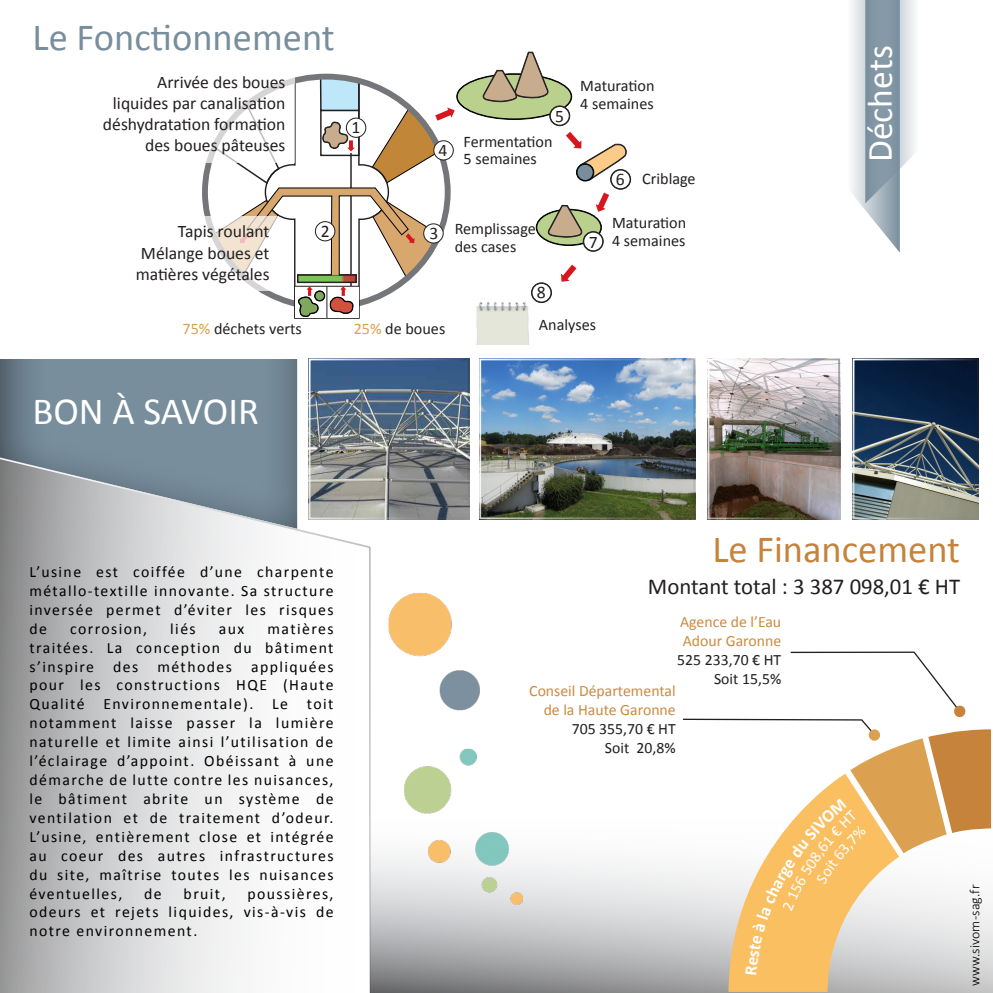
<style>
.page{position:relative;width:993px;height:993px;background:#fff}
.page>*{position:absolute;margin:0;border:0;box-sizing:border-box;transform-origin:0 0}
.t1{font:38.5px "Calibri";color:#788e9d}
.t2{font:38.5px "Calibri";color:#c5833c}
.t3{font:38.5px "Calibri";color:#fff}
.t4{font:35.52px "Calibri";color:#fff}
.t5{font:22.75px "Calibri";color:#231f20}
.t6{font:17.68px "Calibri";color:#231f20}
.t7{font:16.1px "Calibri";color:#231f20}
.t8{font:15.75px/18.9px "Calibri";letter-spacing:.09em;color:#000;text-align:justify}
.t9{font:15.75px/18.9px "Calibri";color:#cc8a3f}
.t10{font:15.75px "Calibri";color:#231f20}
.t11{font:300 14px "Calibri";letter-spacing:.01em;color:#000}
.s1{color:#dca150}
</style>
<div class="page">
<div style="left:0;top:0;width:298px;height:529px;background:#231f20;opacity:.75"></div>
<div style="left:0;top:0;width:736px;height:358px;background:#fff"></div>
<svg style="left:371px;top:809px;width:621px;height:183px"></svg>
<svg style="left:0;top:452px;width:371px;height:540px"></svg>
<img style="left:339px;top:575px;width:212px;height:350px">
<svg style="left:851px;top:0;width:64px;height:252px"></svg>
<img style="left:311px;top:361px;width:155px;height:155px">
<div style="left:308px;top:358px;width:161px;height:161px;border:2px solid #fff"></div>
<div style="left:536px;top:209px;width:65px;height:36px;background:#bad18e;border-radius:50%"></div>
<div style="left:536px;top:209px;width:65px;height:36px;border:1px solid #000;border-radius:50%"></div>
<div style="left:457px;top:74px;width:114px;height:45px;background:#bad18e;border-radius:50%"></div>
<svg style="left:481px;top:52px;width:69px;height:50px"></svg>
<svg style="left:546px;top:205px;width:36px;height:33px"></svg>
<img style="left:476px;top:302px;width:53px;height:42px">
<svg style="left:566px;top:132px;width:61px;height:49px"></svg>
<svg style="left:595px;top:192px;width:14px;height:20px"></svg>
<svg style="left:561px;top:264px;width:15px;height:17px"></svg>
<svg style="left:235px;top:75px;width:219px;height:244px"></svg>
<div style="left:346px;top:118px;width:20px;height:19px;background:#fff;border-radius:50%"></div>
<div style="left:346px;top:118px;width:20px;height:20px;border:1px solid #231f20;border-radius:50%"></div>
<div style="left:433px;top:141px;width:20px;height:19px;background:#fff;border-radius:50%"></div>
<div style="left:433px;top:140px;width:20px;height:20px;border:1px solid #231f20;border-radius:50%"></div>
<div style="left:315px;top:221px;width:20px;height:20px;background:#fff;border-radius:50%"></div>
<div style="left:315px;top:221px;width:20px;height:20px;border:1px solid #231f20;border-radius:50%"></div>
<div style="left:423px;top:224px;width:20px;height:19px;background:#fff;border-radius:50%"></div>
<div style="left:423px;top:223px;width:20px;height:20px;border:1px solid #231f20;border-radius:50%"></div>
<div style="left:550px;top:106px;width:19px;height:19px;background:#fff;border-radius:50%"></div>
<div style="left:549px;top:106px;width:20px;height:20px;border:1px solid #231f20;border-radius:50%"></div>
<div style="left:550px;top:106px;width:19px;height:19px;border:1px solid #231f20;border-radius:50%"></div>
<div style="left:610px;top:170px;width:20px;height:19px;background:#fff;border-radius:50%"></div>
<div style="left:610px;top:169px;width:20px;height:20px;border:1px solid #231f20;border-radius:50%"></div>
<div style="left:610px;top:170px;width:20px;height:19px;border:1px solid #231f20;border-radius:50%"></div>
<div style="left:583px;top:232px;width:19px;height:19px;background:#fff;border-radius:50%"></div>
<div style="left:583px;top:231px;width:20px;height:20px;border:1px solid #231f20;border-radius:50%"></div>
<div style="left:583px;top:232px;width:19px;height:19px;border:1px solid #231f20;border-radius:50%"></div>
<div style="left:531px;top:282px;width:20px;height:20px;border:1px solid #231f20;border-radius:50%"></div>
<div style="left:531px;top:283px;width:20px;height:19px;border:1px solid #231f20;border-radius:50%"></div>
<svg style="left:205px;top:216px;width:73px;height:75px"></svg>
<div style="left:53px;top:67px;width:241px;height:95px;background:#fff"></div>
<img style="left:855px;top:361px;width:120px;height:155px">
<img style="left:710px;top:361px;width:126px;height:155px">
<div style="left:707px;top:358px;width:132px;height:161px;border:2px solid #fff"></div>
<img style="left:482px;top:361px;width:209px;height:155px">
<div style="left:479px;top:358px;width:215px;height:161px;border:2px solid #fff"></div>
<svg style="left:681px;top:651px;width:309px;height:340px"></svg>
<p class="t1" style="left:33px;top:13px;width:304px">Le Fonctionnement</p>
<p class="t6" style="left:157px;top:71px;width:130px">Arrivée des boues</p>
<p class="t6" style="left:113px;top:92px;width:174px">liquides par canalisation</p>
<p class="t6" style="left:103px;top:113px;width:184px">déshydratation formation</p>
<p class="t6" style="left:145px;top:134px;width:142px">des boues pâteuses</p>
<p class="t6" style="left:178px;top:220px;width:93px">Tapis roulant</p>
<p class="t6" style="left:141px;top:241px;width:130px">Mélange boues et</p>
<p class="t6" style="left:136px;top:263px;width:135px">matières végétales</p>
<p class="t6" style="left:351px;top:116px;width:10px">1</p>
<p class="t6" style="left:438px;top:139px;width:10px">4</p>
<p class="t6" style="left:320px;top:220px;width:10px">2</p>
<p class="t6" style="left:429px;top:222px;width:10px">3</p>
<p class="t7" style="left:182px;top:318px;width:121px"><span class="s1">75%</span> déchets verts</p>
<p class="t7" style="left:353px;top:318px;width:93px"><span class="s1">25%</span> de boues</p>
<p class="t6" style="left:555px;top:104px;width:10px">5</p>
<p class="t7" style="left:463px;top:131px;width:90px">Fermentation</p>
<p class="t7" style="left:463px;top:149px;width:75px">5 semaines</p>
<p class="t7" style="left:454px;top:218px;width:83px">Remplissage</p>
<p class="t7" style="left:454px;top:236px;width:63px">des cases</p>
<p class="t6" style="left:537px;top:281px;width:10px">8</p>
<p class="t7" style="left:580px;top:75px;width:76px">Maturation</p>
<p class="t7" style="left:580px;top:93px;width:75px">4 semaines</p>
<p class="t6" style="left:588px;top:230px;width:10px">7</p>
<p class="t7" style="left:642px;top:168px;width:55px">Criblage</p>
<p class="t7" style="left:612px;top:213px;width:76px">Maturation</p>
<p class="t7" style="left:612px;top:230px;width:75px">4 semaines</p>
<p class="t6" style="left:615px;top:168px;width:10px">6</p>
<p class="t7" style="left:538px;top:314px;width:59px">Analyses</p>
<p class="t3" style="left:32px;top:387px;width:228px">BON À SAVOIR</p>
<p class="t4" style="left:857px;top:162px;width:118px;rotate:-90deg">Déchets</p>
<p class="t8" style="left:29px;top:562px;width:305px">L’usine est coiffée d’une charpente métallo-textille innovante. Sa structure inversée permet d’éviter les risques de</p>
<p class="t8" style="left:29px;top:619px;width:305px;text-indent:238px">matières traitées. La conception du bâtiment s’inspire des méthodes appliquées pour les constructions HQE (Haute Qualité Environnementale). Le toit notamment laisse passer la lumière naturelle et limite ainsi l’utilisation de l’éclairage d’appoint. Obéissant à une démarche de lutte contre les nuisances, le bâtiment abrite un système de ventilation et de traitement d’odeur.<br>L’usine, entièrement close et intégrée au coeur des autres infrastructures du site, maîtrise toutes les nuisances éventuelles,</p>
<p class="t8" style="left:70px;top:619px;width:78px">corrosion,</p>
<p class="t8" style="left:170px;top:619px;width:27px">liés</p>
<p class="t8" style="left:219px;top:619px;width:27px">aux</p>
<p class="t8" style="left:29px;top:883px;width:305px;text-indent:218px">poussières, odeurs et rejets liquides, vis-à-vis de notre environnement.</p>
<p class="t8" style="left:144px;top:883px;width:19px">de</p>
<p class="t8" style="left:183px;top:883px;width:43px">bruit,</p>
<p class="t2" style="left:712px;top:525px;width:249px">Le Financement</p>
<p class="t5" style="left:647px;top:571px;width:314px">Montant total : 3 387 098,01 € HT</p>
<p class="t9" style="left:680px;top:612px;width:103px">Agence de l’Eau<br>Adour Garonne</p>
<p class="t10" style="left:677px;top:649px;width:105px">525 233,70 € HT</p>
<p class="t10" style="left:713px;top:668px;width:69px">Soit 15,5%</p>
<p class="t9" style="left:529px;top:681px;width:148px">Conseil Départemental</p>
<p class="t9" style="left:543px;top:700px;width:133px">de la Haute Garonne</p>
<p class="t10" style="left:571px;top:718px;width:105px">705 355,70 € HT</p>
<p class="t10" style="left:604px;top:737px;width:72px">Soit 20,8%</p>
<p class="t11" style="left:965px;top:986px;width:103px;rotate:-90deg">www.sivom-sag.fr</p>
</div>
